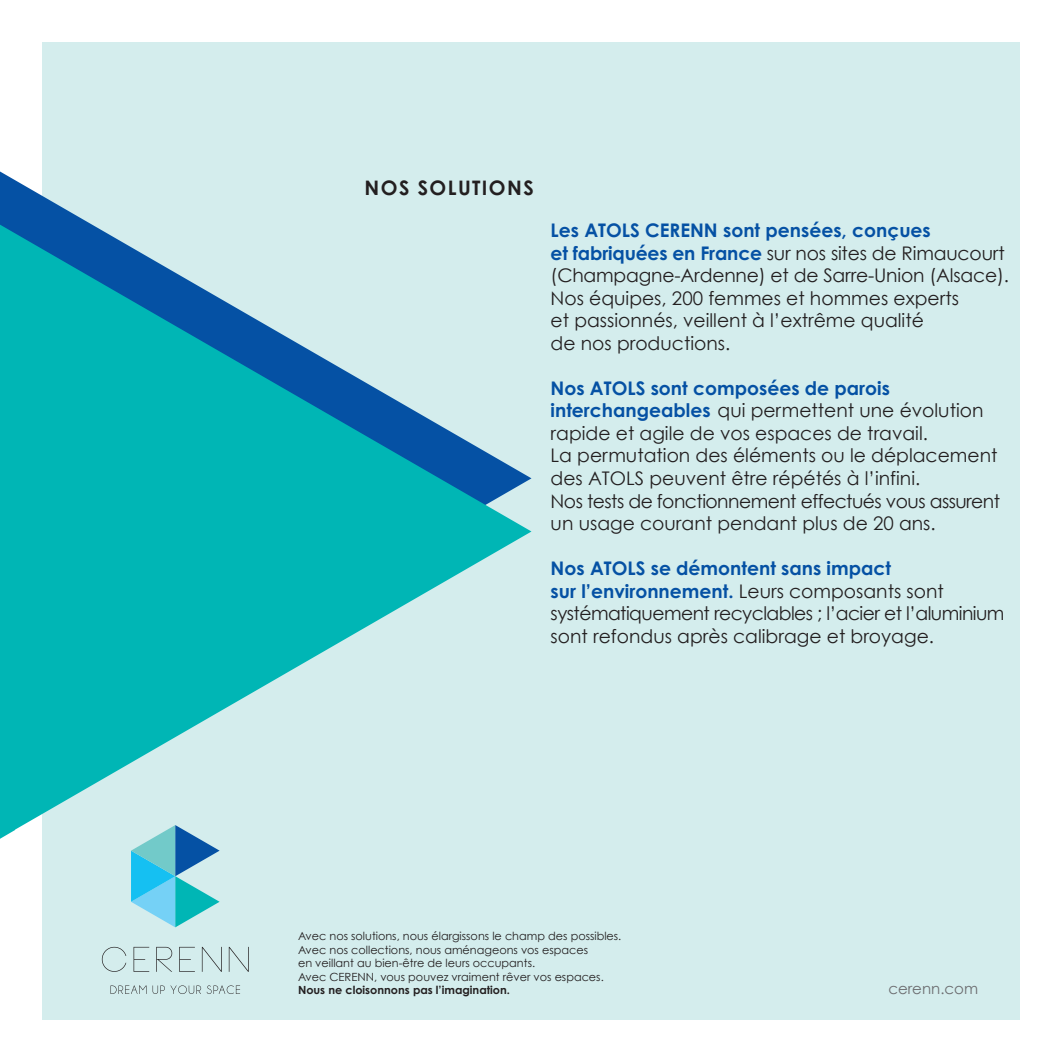
<style>
.page{position:relative;width:1063px;height:1063px;background:#fff}
.page>*{position:absolute;margin:0;border:0;box-sizing:border-box;transform-origin:0 0}
.t1{font:700 20px "Century Gothic";letter-spacing:.07em;color:#231f20}
.t2{font:18.75px/22.6px "Century Gothic";color:#231f20}
.t3{font:18.75px/22.5px "Century Gothic";letter-spacing:-.03em;color:#231f20}
.t4{font:15px "Century Gothic";color:#6c6d70}
.t5{font:11.25px/13.5px "Century Gothic";color:#231f20}
.t6{font:700 11.25px "Century Gothic";color:#231f20}
.s1{font-weight:700;color:#0551a4}
</style>
<div class="page">
<div style="left:43px;top:43px;width:977px;height:977px;background:#d4eded"></div>
<svg style="left:131px;top:839px;width:89px;height:88px"></svg>
<svg style="left:134px;top:947px;width:15px;height:25px"></svg>
<svg style="left:156px;top:947px;width:16px;height:25px"></svg>
<svg style="left:179px;top:947px;width:16px;height:25px"></svg>
<svg style="left:202px;top:947px;width:20px;height:25px"></svg>
<svg style="left:229px;top:947px;width:20px;height:25px"></svg>
<svg style="left:102px;top:947px;width:24px;height:25px"></svg>
<svg style="left:111px;top:986px;width:36px;height:8px"></svg>
<svg style="left:153px;top:985px;width:48px;height:9px"></svg>
<svg style="left:207px;top:985px;width:33px;height:9px"></svg>
<svg style="left:0;top:171px;width:93px;height:54px"></svg>
<svg style="left:0;top:225px;width:531px;height:614px;fill:#00b6b5"></svg>
<p class="t1" style="left:365px;top:172px;width:171px">NOS SOLUTIONS</p>
<p class="t2" style="left:551px;top:219px;width:460px"><span class="s1">Les ATOLS CERENN sont pensées, conçues<br>et fabriquées en France</span> sur nos sites de Rimaucourt (Champagne-Ardenne) et de Sarre-Union (Alsace).<br>Nos équipes, 200 femmes et hommes experts<br>et passionnés, veillent à l’extrême qualité<br>de nos productions.</p>
<p class="t2" style="left:551px;top:376px;width:451px"><span class="s1">Nos ATOLS sont composées de parois interchangeables</span> qui permettent une évolution rapide et agile de vos espaces de travail.<br>La permutation des éléments ou le déplacement des ATOLS peuvent être répétés à l’infini.<br>Nos tests de fonctionnement effectués vous assurent un usage courant pendant plus de 20 ans.</p>
<p class="t3" style="left:551px;top:557px;width:455px"><span class="s1">Nos ATOLS se démontent sans impact<br>sur l’environnement.</span> Leurs composants sont systématiquement recyclables ; l’acier et l’aluminium sont refondus après calibrage et broyage.</p>
<p class="t5" style="left:298px;top:929px;width:325px">Avec nos solutions, nous élargissons le champ des possibles.<br>Avec nos collections, nous aménageons vos espaces<br>en veillant au bien-être de leurs occupants.<br>Avec CERENN, vous pouvez vraiment rêver vos espaces.</p>
<p class="t6" style="left:298px;top:982px;width:213px">Nous ne cloisonnons pas l’imagination.</p>
<p class="t4" style="left:888px;top:978px;width:91px">cerenn.com</p>
</div>
